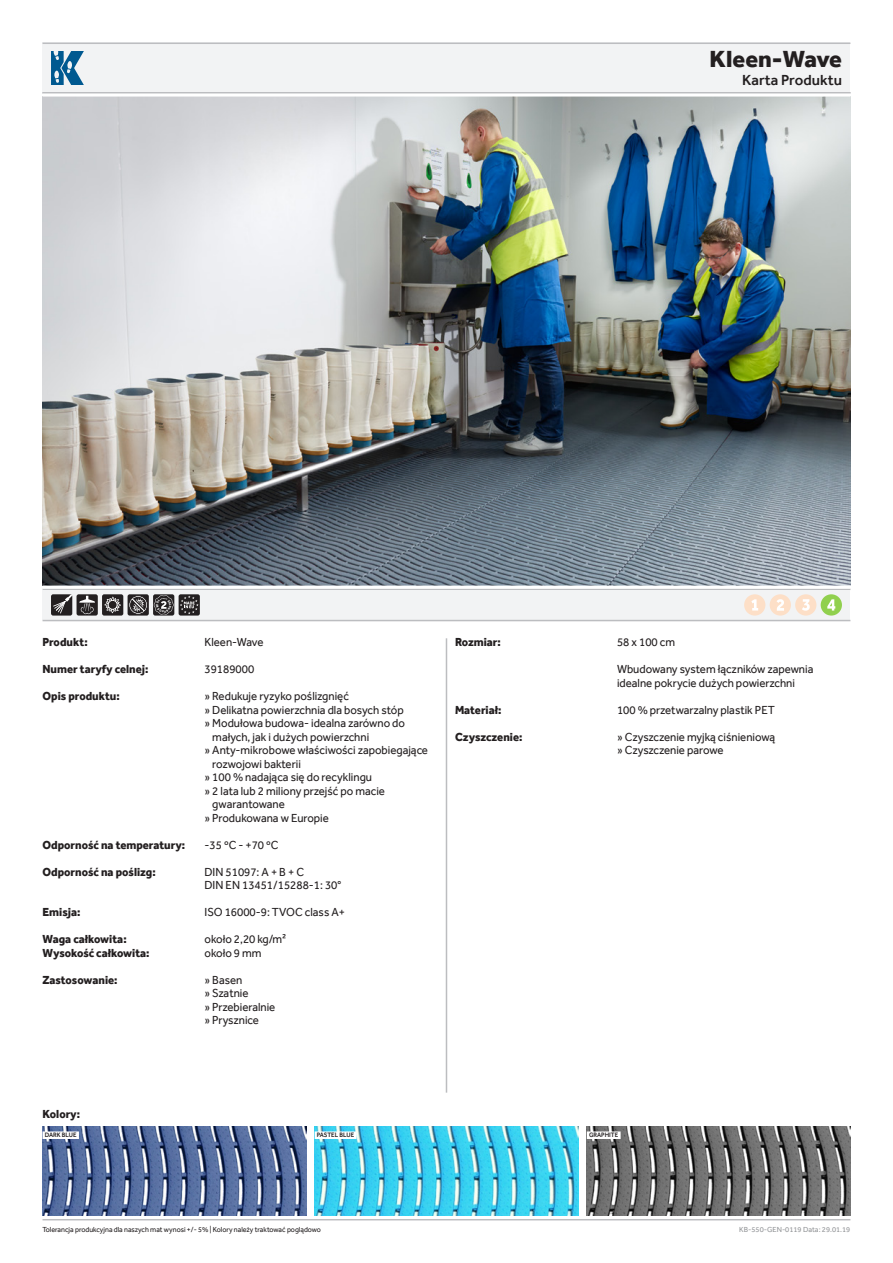
<style>
.page{position:relative;width:893px;height:1263px;background:#fff}
.page>*{position:absolute;margin:0;border:0;box-sizing:border-box;transform-origin:0 0}
.t1{font:800 24px "Effra";color:#231f20}
.t2{font:500 15px "Effra";color:#231f20}
.t3{font:12px/13.5px "Effra";color:#231f20;scale:.95 1}
.t4{font:800 12px "Effra";color:#231f20;scale:.95 1}
.t5{font:7.5px "Effra";color:#231f20;scale:.95 1}
.t6{font:7.5px "Effra";color:#939598}
.t7{font:500 6.6px "Effra";color:#231f20;scale:.95 1}
.t8{font:800 2.85px "Effra";color:#fff}
</style>
<div class="page">
<div style="left:43px;top:43px;width:807px;height:51px;background:#f2f3f4"></div>
<img style="left:43px;top:97px;width:807px;height:489px">
<hr style="left:43px;top:43px;width:807px;height:1px;background:#bcbdc0">
<hr style="left:43px;top:92px;width:807px;height:2px;background:#bcbdc0">
<hr style="left:43px;top:589px;width:807px;height:1px;background:#bcbdc0">
<div style="left:43px;top:590px;width:807px;height:30px;background:#f2f3f4"></div>
<hr style="left:43px;top:620px;width:807px;height:1px;background:#bcbdc0">
<div style="left:51px;top:594px;width:21px;height:22px;background:#231f20;border-radius:2px"></div>
<svg style="left:53px;top:594px;width:19px;height:19px"></svg>
<div style="left:77px;top:594px;width:21px;height:22px;background:#231f20;border-radius:2px"></div>
<svg style="left:79px;top:596px;width:16px;height:18px"></svg>
<div style="left:102px;top:594px;width:21px;height:22px;background:#231f20;border-radius:2px"></div>
<svg style="left:104px;top:597px;width:17px;height:16px"></svg>
<svg style="left:128px;top:594px;width:21px;height:22px"></svg>
<svg style="left:128px;top:595px;width:20px;height:20px"></svg>
<svg style="left:153px;top:594px;width:21px;height:22px"></svg>
<div style="left:744px;top:594px;width:21px;height:22px;background:#fddfc7;border-radius:50%"></div>
<svg style="left:751px;top:599px;width:7px;height:11px"></svg>
<div style="left:770px;top:594px;width:21px;height:22px;background:#fddfc7;border-radius:50%"></div>
<svg style="left:776px;top:599px;width:8px;height:12px"></svg>
<div style="left:795px;top:594px;width:21px;height:22px;background:#fddfc7;border-radius:50%"></div>
<svg style="left:802px;top:599px;width:8px;height:12px"></svg>
<div style="left:821px;top:594px;width:21px;height:22px;background:#91d04e;border-radius:50%"></div>
<svg style="left:827px;top:599px;width:8px;height:11px"></svg>
<svg style="left:51px;top:51px;width:33px;height:34px"></svg>
<hr style="left:43px;top:1219px;width:807px;height:1px;background:#bcbdc0">
<hr style="left:446px;top:638px;width:1px;height:455px;background:#bcbdc0">
<img style="left:43px;top:1127px;width:263px;height:89px">
<div style="left:43px;top:1131px;width:36px;height:8px;background:#fff"></div>
<img style="left:315px;top:1127px;width:263px;height:89px">
<div style="left:315px;top:1131px;width:41px;height:8px;background:#fff"></div>
<img style="left:587px;top:1127px;width:263px;height:89px">
<div style="left:587px;top:1131px;width:34px;height:8px;background:#fff"></div>
<div style="left:179px;top:594px;width:21px;height:22px;background:#231f20;border-radius:2px"></div>
<svg style="left:180px;top:596px;width:19px;height:18px"></svg>
<svg style="left:154px;top:595px;width:20px;height:19px"></svg>
<p class="t1" style="left:710px;top:45px;width:134px">Kleen-Wave</p>
<p class="t2" style="left:742px;top:71px;width:101px">Karta Produktu</p>
<p class="t8" style="left:163px;top:597px;width:3px">*</p>
<p class="t4" style="left:43px;top:635px;width:49px">Produkt:</p>
<p class="t3" style="left:205px;top:635px;width:64px">Kleen-Wave</p>
<p class="t4" style="left:43px;top:662px;width:113px">Numer taryfy celnej:</p>
<p class="t3" style="left:205px;top:662px;width:54px">39189000</p>
<p class="t4" style="left:43px;top:689px;width:83px">Opis produktu:</p>
<p class="t3" style="left:205px;top:689px;width:154px">» Redukuje ryzyko poślizgnięć</p>
<p class="t3" style="left:205px;top:703px;width:211px">» Delikatna powierzchnia dla bosych stóp</p>
<p class="t3" style="left:212px;top:716px;width:204px;text-indent:-8px">» Modułowa budowa- idealna zarówno do małych, jak i dużych powierzchni</p>
<p class="t3" style="left:212px;top:743px;width:229px;text-indent:-8px">» Anty-mikrobowe właściwości zapobiegające rozwojowi bakterii</p>
<p class="t3" style="left:205px;top:770px;width:178px">» 100 % nadająca się do recyklingu</p>
<p class="t3" style="left:205px;top:784px;width:191px">» 2 lata lub 2 miliony przejść po macie</p>
<p class="t3" style="left:212px;top:797px;width:78px">gwarantowane</p>
<p class="t3" style="left:205px;top:811px;width:132px">» Produkowana w Europie</p>
<p class="t4" style="left:43px;top:838px;width:152px">Odporność na temperatury:</p>
<p class="t3" style="left:205px;top:838px;width:80px">-35 ºC - +70 ºC</p>
<p class="t4" style="left:43px;top:865px;width:121px">Odporność na poślizg:</p>
<p class="t3" style="left:205px;top:865px;width:106px">DIN 51097: A + B + C</p>
<p class="t3" style="left:205px;top:878px;width:145px">DIN EN 13451/15288-1: 30°</p>
<p class="t4" style="left:43px;top:905px;width:41px">Emisja:</p>
<p class="t3" style="left:205px;top:905px;width:149px">ISO 16000-9: TVOC class A+</p>
<p class="t4" style="left:43px;top:932px;width:90px">Waga całkowita:</p>
<p class="t3" style="left:205px;top:932px;width:88px">około 2,20 kg/m²</p>
<p class="t4" style="left:43px;top:946px;width:114px">Wysokość całkowita:</p>
<p class="t3" style="left:205px;top:946px;width:62px">około 9 mm</p>
<p class="t4" style="left:43px;top:973px;width:81px">Zastosowanie:</p>
<p class="t3" style="left:205px;top:973px;width:76px">» Basen<br>» Szatnie<br>» Przebieralnie » Prysznice</p>
<p class="t4" style="left:455px;top:635px;width:50px">Rozmiar:</p>
<p class="t3" style="left:617px;top:635px;width:63px">58 x 100 cm</p>
<p class="t3" style="left:617px;top:662px;width:208px">Wbudowany system łączników zapewnia</p>
<p class="t3" style="left:617px;top:676px;width:189px">idealne pokrycie dużych powierzchni</p>
<p class="t4" style="left:455px;top:703px;width:50px">Materiał:</p>
<p class="t3" style="left:617px;top:703px;width:168px">100 % przetwarzalny plastik PET</p>
<p class="t4" style="left:455px;top:730px;width:72px">Czyszczenie:</p>
<p class="t3" style="left:617px;top:730px;width:168px">» Czyszczenie myjką ciśnieniową</p>
<p class="t3" style="left:617px;top:743px;width:114px">» Czyszczenie parowe</p>
<p class="t4" style="left:43px;top:1106px;width:41px">Kolory:</p>
<p class="t7" style="left:45px;top:1131px;width:35px">DARK BLUE</p>
<p class="t7" style="left:317px;top:1131px;width:41px">PASTEL BLUE</p>
<p class="t7" style="left:589px;top:1131px;width:32px">GRAPHITE</p>
<p class="t5" style="left:43px;top:1225px;width:295px">Tolerancja produkcyjna dla naszych mat wynosi +/- 5% | Kolory należy traktować poglądowo</p>
<p class="t6" style="left:739px;top:1225px;width:113px">KB-550-GEN-0119 Data: 29.01.19</p>
</div>
